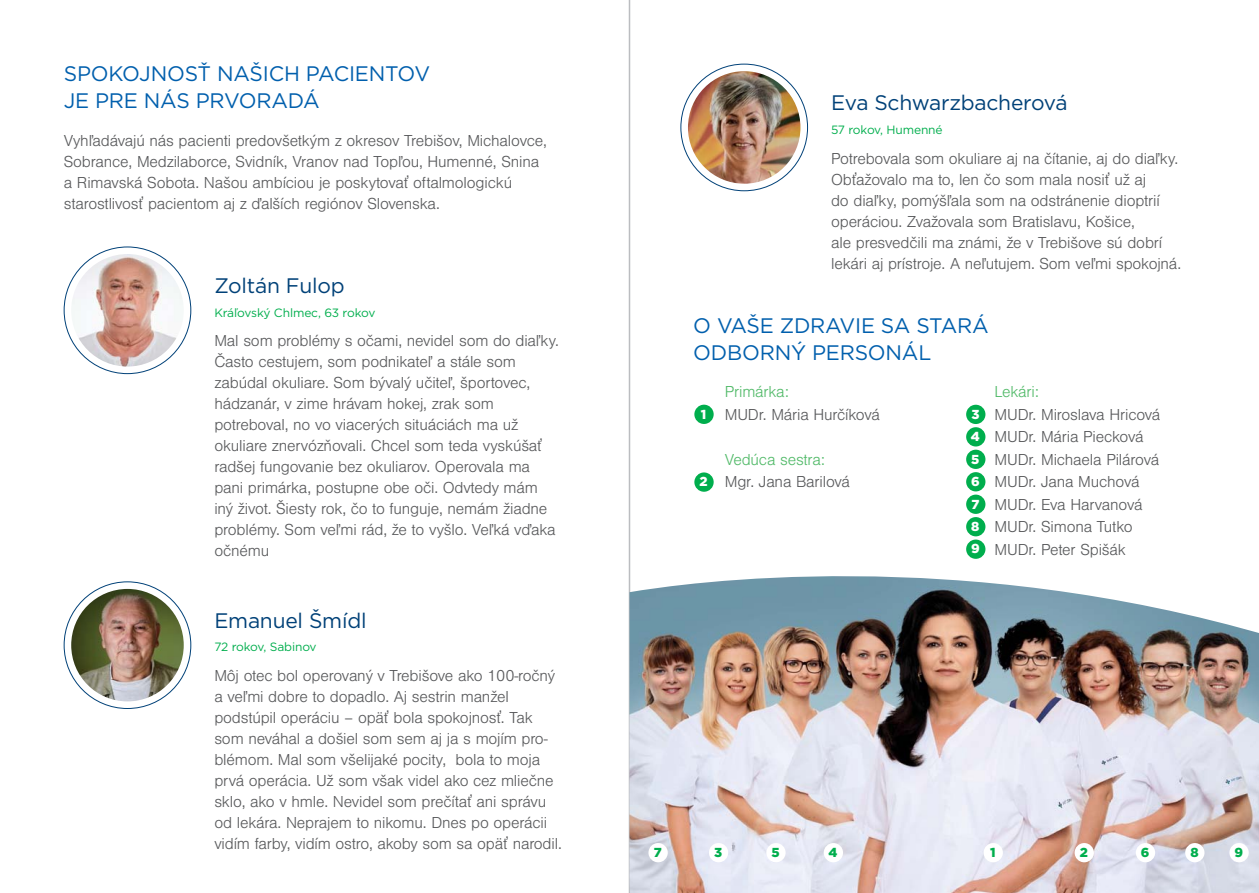
<style>
.page{position:relative;width:1259px;height:893px;background:#fff}
.page>*{position:absolute;margin:0;border:0;box-sizing:border-box;transform-origin:0 0}
.t1{font:21px/27px "Gotham";letter-spacing:-.01em;color:#005fad}
.t2{font:21px "Gotham";letter-spacing:-.01em;color:#004178}
.t3{font:300 16.5px/21px "Nimbus San";letter-spacing:-.01em;color:#58595b}
.t4{font:300 16.5px "Nimbus San";letter-spacing:-.01em;color:#52ba69}
.t5{font:900 13.05px "Gotham";color:#00ae4d}
.t6{font:900 13.05px/22.5px "Gotham";color:#fff;text-align:justify}
.t7{font:12px "Gotham";letter-spacing:-.01em;color:#00ae4d}
</style>
<div class="page">
<hr style="left:629px;top:0;width:1px;height:893px;background:#bbbdc0">
<img style="left:629px;top:575px;width:630px;height:318px">
<img style="left:71px;top:254px;width:113px;height:113px;border-radius:50%">
<img style="left:71px;top:589px;width:113px;height:112px;border-radius:50%">
<img style="left:688px;top:71px;width:112px;height:113px;border-radius:50%">
<div style="left:1074px;top:843px;width:20px;height:19px;background:#fff;border-radius:50%"></div>
<div style="left:1229px;top:843px;width:19px;height:19px;background:#fff;border-radius:50%"></div>
<div style="left:1185px;top:843px;width:19px;height:19px;background:#fff;border-radius:50%"></div>
<div style="left:1135px;top:843px;width:20px;height:19px;background:#fff;border-radius:50%"></div>
<div style="left:983px;top:843px;width:20px;height:19px;background:#fff;border-radius:50%"></div>
<div style="left:823px;top:843px;width:20px;height:19px;background:#fff;border-radius:50%"></div>
<div style="left:766px;top:843px;width:19px;height:19px;background:#fff;border-radius:50%"></div>
<div style="left:709px;top:843px;width:19px;height:19px;background:#fff;border-radius:50%"></div>
<div style="left:648px;top:843px;width:20px;height:19px;background:#fff;border-radius:50%"></div>
<div style="left:694px;top:405px;width:19px;height:19px;background:#00ae4d;border-radius:50%"></div>
<div style="left:966px;top:405px;width:19px;height:19px;background:#00ae4d;border-radius:50%"></div>
<div style="left:966px;top:427px;width:19px;height:19px;background:#00ae4d;border-radius:50%"></div>
<div style="left:966px;top:450px;width:19px;height:19px;background:#00ae4d;border-radius:50%"></div>
<div style="left:966px;top:472px;width:19px;height:19px;background:#00ae4d;border-radius:50%"></div>
<div style="left:966px;top:495px;width:19px;height:19px;background:#00ae4d;border-radius:50%"></div>
<div style="left:966px;top:517px;width:19px;height:19px;background:#00ae4d;border-radius:50%"></div>
<div style="left:966px;top:540px;width:19px;height:19px;background:#00ae4d;border-radius:50%"></div>
<div style="left:694px;top:472px;width:19px;height:20px;background:#00ae4d;border-radius:50%"></div>
<p class="t1" style="left:64px;top:61px;width:368px">SPOKOJNOSŤ NAŠICH PACIENTOV<br>JE PRE NÁS PRVORADÁ</p>
<p class="t3" style="left:64px;top:131px;width:484px">Vyhľadávajú nás pacienti predovšetkým z okresov Trebišov, Michalovce, Sobrance, Medzilaborce, Svidník, Vranov nad Topľou, Humenné, Snina a Rimavská Sobota. Našou ambíciou je poskytovať oftalmologickú starostlivosť pacientom aj z ďalších regiónov Slovenska.</p>
<p class="t2" style="left:214px;top:276px;width:132px">Zoltán Fulop</p>
<p class="t7" style="left:214px;top:307px;width:163px">Kráľovský Chlmec, 63 rokov</p>
<p class="t3" style="left:214px;top:332px;width:346px">Mal som problémy s očami, nevidel som do diaľky.<br>Často cestujem, som podnikateľ a stále som zabúdal okuliare. Som bývalý učiteľ, športovec, hádzanár, v zime hrávam hokej, zrak som potreboval, no vo viacerých situáciách ma už okuliare znervózňovali. Chcel som teda vyskúšať radšej fungovanie bez okuliarov. Operovala ma pani primárka, postupne obe oči. Odvtedy mám iný život. Šiesty rok, čo to funguje, nemám žiadne problémy. Som veľmi rád, že to vyšlo. Veľká vďaka očnému</p>
<p class="t2" style="left:214px;top:611px;width:154px">Emanuel Šmídl</p>
<p class="t7" style="left:214px;top:642px;width:104px">72 rokov, Sabinov</p>
<p class="t3" style="left:214px;top:667px;width:349px">Môj otec bol operovaný v Trebišove ako 100-ročný a veľmi dobre to dopadlo. Aj sestrin manžel podstúpil operáciu – opäť bola spokojnosť. Tak som neváhal a došiel som sem aj ja s mojím pro&shy;blémom. Mal som všelijaké pocity, bola to moja prvá operácia. Už som však videl ako cez mliečne sklo, ako v hmle. Nevidel som prečítať ani správu od lekára. Neprajem to nikomu. Dnes po operácii vidím farby, vidím ostro, akoby som sa opäť narodil.</p>
<p class="t2" style="left:831px;top:93px;width:238px">Eva Schwarzbacherová</p>
<p class="t7" style="left:831px;top:124px;width:113px">57 rokov, Humenné</p>
<p class="t3" style="left:831px;top:149px;width:352px">Potrebovala som okuliare aj na čítanie, aj do diaľky.<br>Obťažovalo ma to, len čo som mala nosiť už aj<br>do diaľky, pomýšľala som na odstránenie dioptrií operáciou. Zvažovala som Bratislavu, Košice,<br>ale presvedčili ma známi, že v Trebišove sú dobrí lekári aj prístroje. A neľutujem. Som veľmi spokojná.</p>
<p class="t1" style="left:693px;top:314px;width:297px">O VAŠE ZDRAVIE SA STARÁ<br>ODBORNÝ PERSONÁL</p>
<p class="t4" style="left:725px;top:385px;width:66px">Primárka:</p>
<p class="t3" style="left:725px;top:405px;width:157px">MUDr. Mária Hurčíková</p>
<p class="t4" style="left:725px;top:453px;width:102px">Vedúca sestra:</p>
<p class="t3" style="left:725px;top:473px;width:127px">Mgr. Jana Barilová</p>
<p class="t6" style="left:701px;top:404px;width:7px">1</p>
<p class="t6" style="left:971px;top:404px;width:10px">3<br>4<br>5<br>6<br>7<br>8<br>9</p>
<p class="t6" style="left:699px;top:472px;width:10px">2</p>
<p class="t4" style="left:994px;top:385px;width:46px">Lekári:</p>
<p class="t3" style="left:994px;top:404px;width:167px;line-height:22.5px">MUDr. Miroslava Hricová<br>MUDr. Mária Piecková<br>MUDr. Michaela Pilárová<br>MUDr. Jana Muchová<br>MUDr. Eva Harvanová<br>MUDr. Simona Tutko<br>MUDr. Peter Spišák</p>
<p class="t5" style="left:654px;top:847px;width:10px">7</p>
<p class="t5" style="left:714px;top:847px;width:10px">3</p>
<p class="t5" style="left:771px;top:847px;width:10px">5</p>
<p class="t5" style="left:828px;top:847px;width:10px">4</p>
<p class="t5" style="left:990px;top:847px;width:7px">1</p>
<p class="t5" style="left:1079px;top:847px;width:10px">2</p>
<p class="t5" style="left:1140px;top:847px;width:10px">6</p>
<p class="t5" style="left:1190px;top:847px;width:10px">8</p>
<p class="t5" style="left:1234px;top:847px;width:10px">9</p>
</div>
